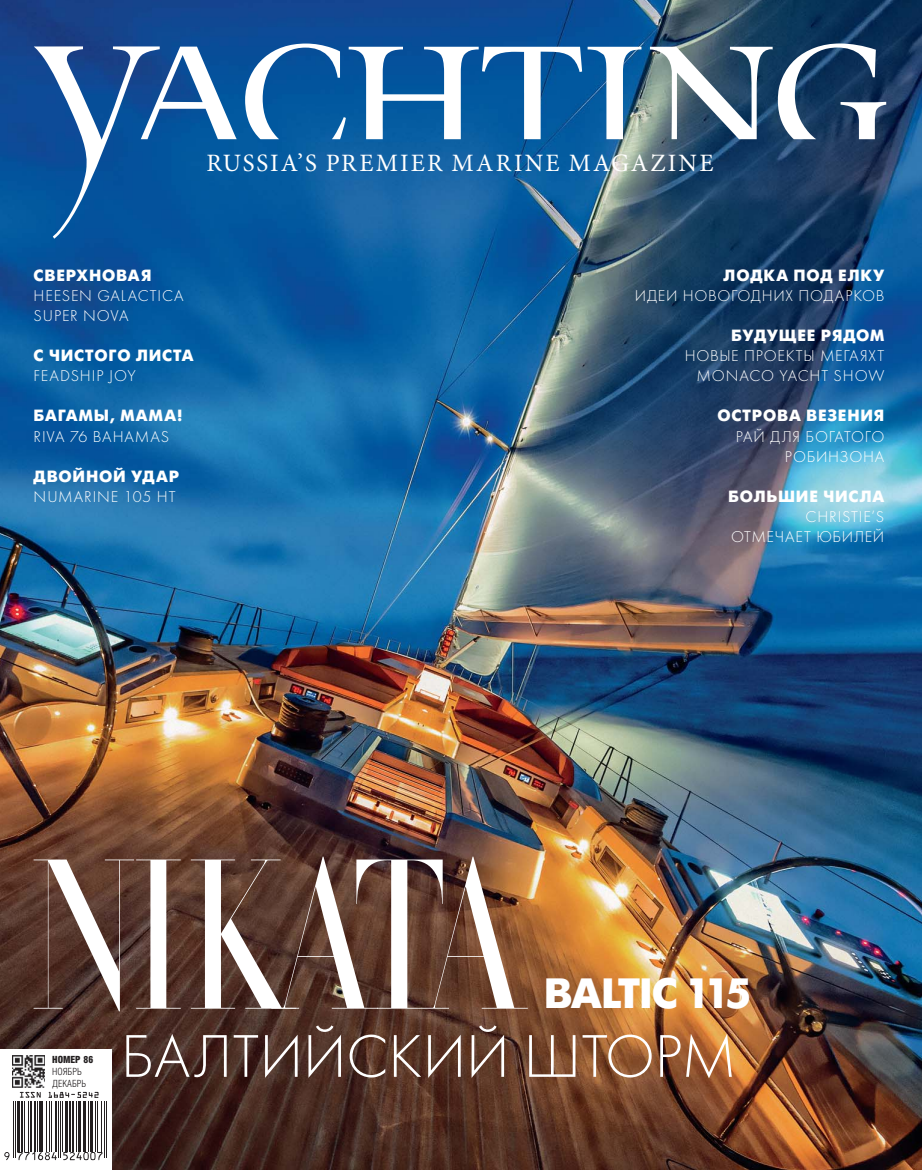
<style>
.page{position:relative;width:922px;height:1170px;background:#fff}
.page>*{position:absolute;margin:0;border:0;box-sizing:border-box;transform-origin:0 0}
.t1{font:300 210.25px "Didot R Extra";letter-spacing:-.05em;color:#fff;scale:.7 1}
.t2{font:300 62.5px "Futura";letter-spacing:-.005em;color:#fff}
.t3{font:700 42.25px "Futura Futuris";letter-spacing:-.025em;color:#fff}
.t4{font:25px "Minion Pro";letter-spacing:.09em;color:#fff}
.t5{font:300 16.25px/20px "Futura";letter-spacing:.045em;color:#fff;text-align:right}
.t6{font:700 16.25px "Futura Futuris";letter-spacing:.05em;color:#fff}
.t7{font:700 16.25px "Futura Futuris";letter-spacing:.07em;color:#fff}
.t8{font:9.88px/11.9px "Helios Cond Light C";color:#231f20}
.t9{font:9.88px "Helios Cond Black C";color:#231f20}
</style>
<div class="page">
<img style="left:0;top:0;width:921px;height:1169px">
<div style="left:0;top:1049px;width:112px;height:120px;background:#fff"></div>
<svg style="left:20px;top:1091px;width:21px;height:6px"></svg>
<svg style="left:49px;top:1091px;width:50px;height:7px"></svg>
<hr style="left:13px;top:1100px;width:1px;height:57px;background:#231f20">
<hr style="left:15px;top:1100px;width:1px;height:57px;background:#231f20">
<hr style="left:17px;top:1100px;width:2px;height:51px;background:#231f20">
<hr style="left:20px;top:1100px;width:2px;height:51px;background:#231f20">
<hr style="left:24px;top:1100px;width:1px;height:51px;background:#231f20">
<hr style="left:28px;top:1100px;width:1px;height:51px;background:#231f20">
<hr style="left:30px;top:1100px;width:2px;height:51px;background:#231f20">
<hr style="left:34px;top:1100px;width:2px;height:51px;background:#231f20">
<hr style="left:37px;top:1100px;width:1px;height:51px;background:#231f20">
<hr style="left:39px;top:1100px;width:4px;height:51px;background:#231f20">
<hr style="left:46px;top:1100px;width:1px;height:51px;background:#231f20">
<hr style="left:49px;top:1100px;width:1px;height:51px;background:#231f20">
<hr style="left:51px;top:1100px;width:1px;height:51px;background:#231f20">
<hr style="left:55px;top:1100px;width:2px;height:51px;background:#231f20">
<hr style="left:58px;top:1100px;width:1px;height:57px;background:#231f20">
<hr style="left:60px;top:1100px;width:1px;height:57px;background:#231f20">
<hr style="left:62px;top:1100px;width:1px;height:51px;background:#231f20">
<hr style="left:65px;top:1100px;width:3px;height:51px;background:#231f20">
<hr style="left:69px;top:1100px;width:2px;height:51px;background:#231f20">
<hr style="left:72px;top:1100px;width:2px;height:51px;background:#231f20">
<hr style="left:76px;top:1100px;width:1px;height:51px;background:#231f20">
<hr style="left:78px;top:1100px;width:3px;height:51px;background:#231f20">
<hr style="left:83px;top:1100px;width:3px;height:51px;background:#231f20">
<hr style="left:88px;top:1100px;width:1px;height:51px;background:#231f20">
<hr style="left:90px;top:1100px;width:3px;height:51px;background:#231f20">
<hr style="left:95px;top:1100px;width:1px;height:51px;background:#231f20">
<hr style="left:97px;top:1100px;width:1px;height:51px;background:#231f20">
<hr style="left:101px;top:1100px;width:1px;height:51px;background:#231f20">
<hr style="left:104px;top:1100px;width:1px;height:57px;background:#231f20">
<hr style="left:106px;top:1100px;width:1px;height:57px;background:#231f20">
<svg style="left:17px;top:1151px;width:40px;height:8px"></svg>
<svg style="left:63px;top:1151px;width:39px;height:8px"></svg>
<svg style="left:4px;top:1152px;width:6px;height:7px"></svg>
<img style="left:12px;top:1055px;width:33px;height:32px">
<svg style="left:245px;top:44px;width:396px;height:95px"></svg>
<svg style="left:649px;top:43px;width:237px;height:96px"></svg>
<svg style="left:34px;top:46px;width:203px;height:193px;background:#2d6ba9"></svg>
<h3 class="t4" style="left:206px;top:153px;width:508px">RUSSIA’S PREMIER MARINE MAGAZINE</h3>
<p class="t6" style="left:34px;top:270px;width:119px">СВЕРХНОВАЯ</p>
<p class="t5" style="left:34px;top:287px;width:151px;text-align:left">HEESEN GALACTICA<br>SUPER NOVA</p>
<p class="t6" style="left:34px;top:350px;width:161px">C ЧИСТОГО ЛИСТА</p>
<p class="t5" style="left:34px;top:367px;width:104px">FEADSHIP JOY</p>
<p class="t7" style="left:34px;top:410px;width:150px">БАГАМЫ, МАМА!</p>
<p class="t5" style="left:34px;top:427px;width:137px">RIVA 76 BAHAMAS</p>
<p class="t6" style="left:34px;top:470px;width:147px">ДВОЙНОЙ УДАР</p>
<p class="t5" style="left:34px;top:487px;width:143px">NUMARINE 105 HT</p>
<p class="t6" style="left:723px;top:270px;width:162px">ЛОДКА ПОД ЕЛКУ</p>
<p class="t5" style="left:634px;top:287px;width:251px">ИДЕИ НОВОГОДНИХ ПОДАРКОВ</p>
<p class="t6" style="left:730px;top:330px;width:155px">БУДУЩЕЕ РЯДОМ</p>
<p class="t5" style="left:684px;top:347px;width:201px">НОВЫЕ ПРОЕКТЫ МЕГАЯХТ<br>MONACO YACHT SHOW</p>
<p class="t6" style="left:717px;top:410px;width:168px">ОСТРОВА ВЕЗЕНИЯ</p>
<p class="t5" style="left:735px;top:427px;width:150px">РАЙ ДЛЯ БОГАТОГО<br>РОБИНЗОНА</p>
<p class="t6" style="left:728px;top:490px;width:158px">БОЛЬШИЕ ЧИСЛА</p>
<p class="t5" style="left:730px;top:507px;width:155px">СHRISTIE’S<br>ОТМЕЧАЕТ ЮБИЛЕЙ</p>
<h1 class="t1" style="left:29px;top:833px;width:708px">NIKATA</h1>
<h3 class="t3" style="left:543px;top:977px;width:209px">BALTIC 115</h3>
<h2 class="t2" style="left:121px;top:1032px;width:617px">БАЛТИЙСКИЙ ШТОРМ</h2>
<p class="t9" style="left:52px;top:1055px;width:43px">НОМЕР 86</p>
<p class="t8" style="left:52px;top:1066px;width:36px">НОЯБРЬ<br>ДЕКАБРЬ</p>
</div>
